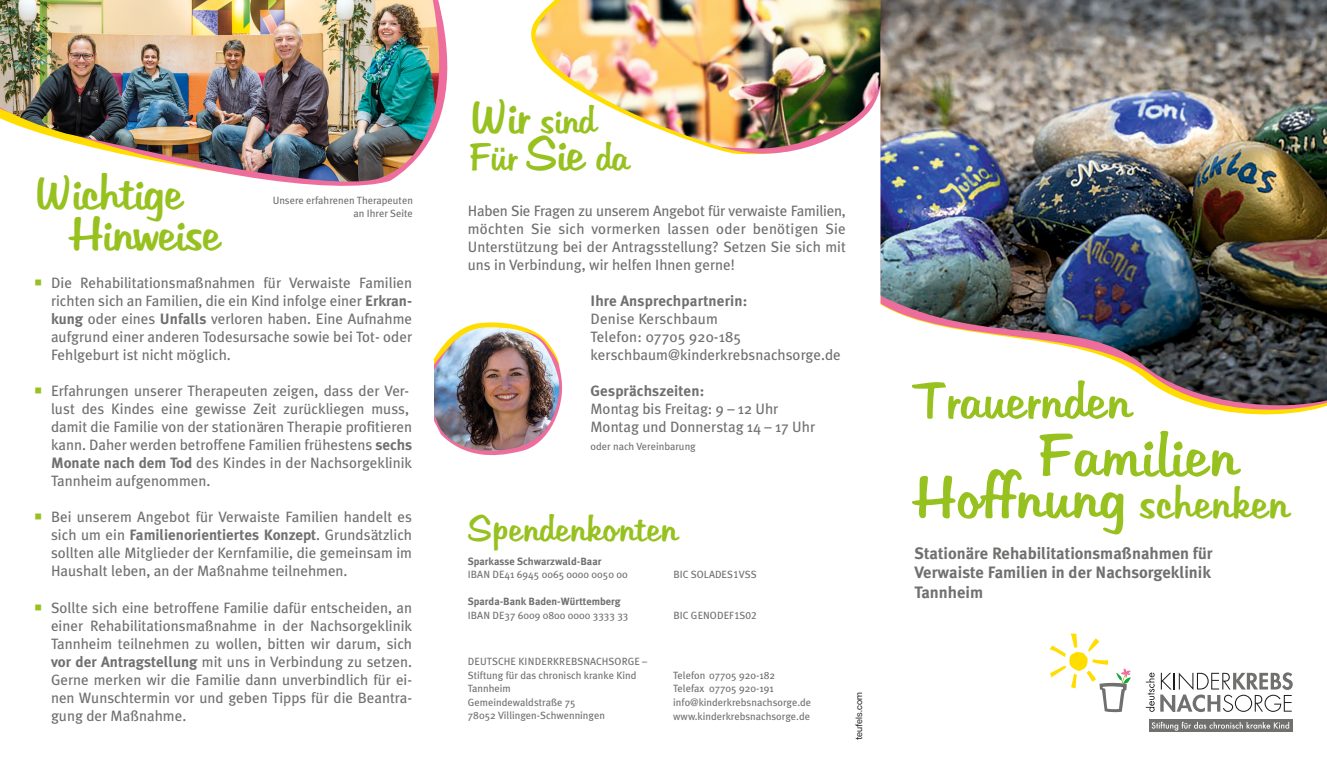
<style>
.page{position:relative;width:1327px;height:766px;background:#fff}
.page>*{position:absolute;margin:0;border:0;box-sizing:border-box;transform-origin:0 0}
.t1{font:60px "Tabitha";letter-spacing:.005em;color:#96c11f}
.t2{font:51px "Tabitha";color:#96c11f}
.t3{font:47.1px "Tabitha";letter-spacing:-.025em;color:#96c11f}
.t4{font:37.5px "Tabitha";letter-spacing:-.025em;color:#96c11f}
.t5{font:36px "Tabitha";color:#96c11f}
.t6{font:700 16.5px/19.5px "Meta Plus";color:#70706f}
.t7{font:15px/18px "Meta Plus";color:#70706f;text-align:justify}
.t8{font:700 15px "Meta Plus";letter-spacing:.01em;color:#70706f}
.t9{font:10.5px/13.5px "Meta Plus";color:#70706f;text-align:right}
.t10{font:700 10.5px "Meta Plus";color:#70706f}
.t11{font:9px "Acronym";color:#1d1d1b}
.s1{color:#96c11f}
.s2{font-weight:700}
.s3{font-size:47.1px}
.s4{font-family:"Meta Plus Book Caps"}
.s5{font-size:43.5px}
</style>
<div class="page">
<img style="left:531px;top:0;width:349px;height:153px">
<svg style="left:1160px;top:672px;width:132px;height:40px"></svg>
<svg style="left:1145px;top:672px;width:9px;height:39px"></svg>
<div style="left:1149px;top:718px;width:143px;height:13px;background:#70706f"></div>
<svg style="left:1151px;top:721px;width:138px;height:9px"></svg>
<svg style="left:1049px;top:633px;width:82px;height:79px"></svg>
<img style="left:880px;top:0;width:447px;height:407px">
<svg style="left:466px;top:322px;width:97px;height:134px"></svg>
<img style="left:433px;top:327px;width:128px;height:125px">
<div style="left:416px;top:360px;width:18px;height:78px;background:#fff"></div>
<svg style="left:295px;top:13px;width:153px;height:173px"></svg>
<img style="left:0;top:0;width:441px;height:183px">
<p class="t3" style="left:34px;top:162px;width:150px">Wichtige</p>
<p class="t3" style="left:70px;top:202px;width:151px">Hinweise</p>
<p class="t9" style="left:273px;top:193px;width:142px">Unsere erfahrenen Therapeuten an Ihrer Seite</p>
<p class="t7" style="left:51px;top:274px;width:362px;text-indent:-17px"><span class="s1">○</span> Die Rehabilitationsmaßnahmen für Verwaiste Familien richten sich an Familien, die ein Kind infolge einer <span class="s2">Erkran&shy;kung</span> oder eines <span class="s2">Unfalls</span> verloren haben. Eine Aufnahme aufgrund einer anderen Todesursache sowie bei Tot- oder Fehlgeburt ist nicht möglich.</p>
<p class="t7" style="left:51px;top:382px;width:362px;text-align:left;text-indent:-17px"><span class="s1">○</span> Erfahrungen unserer Therapeuten zeigen, dass der Ver&shy;lust des Kindes eine gewisse Zeit zurückliegen muss, damit die Familie von der stationären Therapie profitieren kann. Daher werden betroffene Familien frühestens <span class="s2">sechs Monate nach dem Tod</span> des Kindes in der Nachsorgeklinik Tannheim aufgenommen.</p>
<p class="t7" style="left:51px;top:508px;width:362px;text-indent:-17px"><span class="s1">○</span> Bei unserem Angebot für Verwaiste Familien handelt es sich um ein <span class="s2">Familienorientiertes Konzept</span>. Grundsätzlich sollten alle Mitglieder der Kernfamilie, die gemeinsam im Haushalt leben, an der Maßnahme teilnehmen.</p>
<p class="t7" style="left:51px;top:598px;width:362px;text-indent:-17px"><span class="s1">○</span> Sollte sich eine betroffene Familie dafür entscheiden, an einer Rehabilitationsmaßnahme in der Nachsorgeklinik Tannheim teilnehmen zu wollen, bitten wir darum, sich <span class="s2">vor der Antragstellung</span> mit uns in Verbindung zu setzen.<br>Gerne merken wir die Familie dann unverbindlich für ei&shy;nen Wunschtermin vor und geben Tipps für die Beantra&shy;gung der Maßnahme.</p>
<p class="t4" style="left:469px;top:95px;width:127px"><span class="s3">Wir</span> sind</p>
<p class="t4" style="left:469px;top:133px;width:160px">Für <span class="s3">Sie</span> da</p>
<p class="t7" style="left:468px;top:202px;width:380px">Haben Sie Fragen zu unserem Angebot für verwaiste Familien, möchten Sie sich vormerken lassen oder benötigen Sie Unterstützung bei der Antragsstellung? Setzen Sie sich mit uns in Verbindung, wir helfen Ihnen gerne!</p>
<p class="t8" style="left:590px;top:292px;width:158px">Ihre Ansprechpartnerin:</p>
<p class="t7" style="left:590px;top:310px;width:129px">Denise Kerschbaum</p>
<p class="t7" style="left:590px;top:328px;width:152px">Telefon: 07705 920-185</p>
<p class="t7" style="left:590px;top:346px;width:252px">kerschbaum@kinderkrebsnachsorge.de</p>
<p class="t8" style="left:590px;top:382px;width:115px">Gesprächszeiten:</p>
<p class="t7" style="left:590px;top:400px;width:189px">Montag bis Freitag: 9 – 12 Uhr</p>
<p class="t7" style="left:590px;top:418px;width:226px">Montag und Donnerstag 14 – 17 Uhr</p>
<p class="t9" style="left:590px;top:440px;width:107px">oder nach Vereinbarung</p>
<p class="t5" style="left:468px;top:505px;width:211px">Spendenkonten</p>
<p class="t10" style="left:468px;top:555px;width:135px">Sparkasse Schwarzwald-Baar</p>
<p class="t9" style="left:468px;top:567px;width:161px">IBAN DE41 6945 0065 0000 0050 00</p>
<p class="t9" style="left:673px;top:567px;width:85px">BIC SOLADES<span class="s4">1</span>VSS</p>
<p class="t10" style="left:468px;top:595px;width:154px">Sparda-Bank Baden-Württemberg</p>
<p class="t9" style="left:468px;top:608px;width:162px">IBAN DE37 6009 0800 0000 3333 33</p>
<p class="t9" style="left:673px;top:608px;width:85px">BIC GENODEF<span class="s4">1</span>S<span class="s4">02</span></p>
<p class="t9" style="left:468px;top:654px;width:181px">DEUTSCHE KINDERKREBSNACHSORGE –</p>
<p class="t9" style="left:468px;top:668px;width:170px">Stiftung für das chronisch kranke Kind</p>
<p class="t9" style="left:468px;top:681px;width:44px">Tannheim</p>
<p class="t9" style="left:468px;top:695px;width:109px">Gemeindewaldstraße 75</p>
<p class="t9" style="left:468px;top:708px;width:139px">78052 Villingen-Schwenningen</p>
<p class="t9" style="left:673px;top:668px;width:103px">Telefon 07705 920-182</p>
<p class="t9" style="left:673px;top:681px;width:102px">Telefax 07705 920-191</p>
<p class="t9" style="left:673px;top:695px;width:139px">info@kinderkrebsnachsorge.de</p>
<p class="t9" style="left:673px;top:708px;width:138px">www.kinderkrebsnachsorge.de</p>
<p class="t11" style="left:852px;top:739px;width:49px;rotate:-90deg">teufels.com</p>
<p class="t2" style="left:914px;top:367px;width:217px">Trauernden</p>
<p class="t1" style="left:1038px;top:416px;width:200px">Familien</p>
<p class="t1" style="left:914px;top:458px;width:375px">Hoffnung <span class="s5">schenken</span></p>
<p class="t6" style="left:914px;top:543px;width:300px">Stationäre Rehabilitationsmaßnahmen für</p>
<p class="t6" style="left:914px;top:562px;width:298px">Verwaiste Familien in der Nachsorgeklinik<br>Tannheim</p>
</div>
